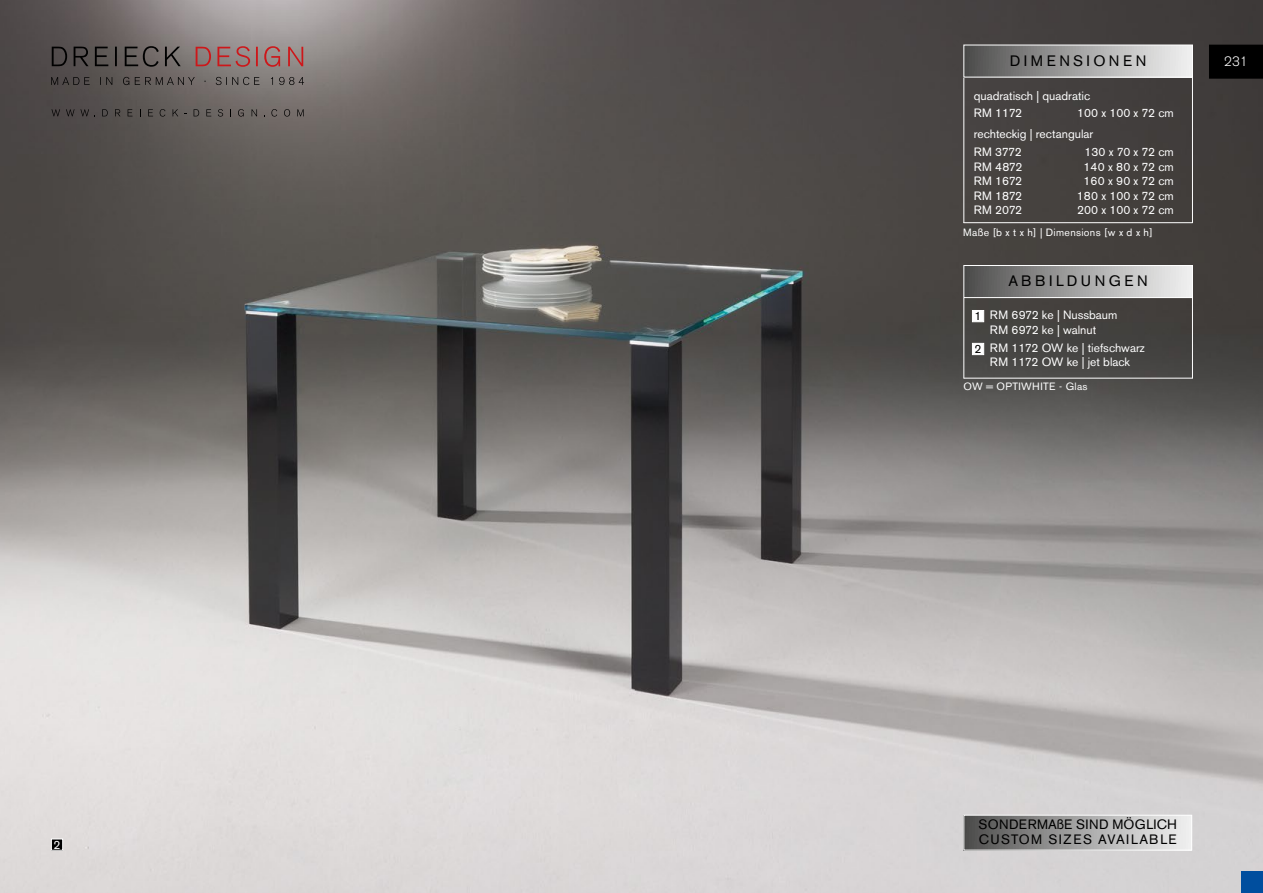
<style>
.page{position:relative;width:1263px;height:893px;background:#fff}
.page>*{position:absolute;margin:0;border:0;box-sizing:border-box;transform-origin:0 0}
.t1{font:15px "Akzidenz Grotesk BE";letter-spacing:.24em;color:#000}
.t2{font:13.5px/15px "Akzidenz Grotesk BE";letter-spacing:.04em;color:#000}
.t3{font:300 13.5px "Akzidenz Grotesk BE";color:#fff}
.t4{font:12px/14.4px "Akzidenz Grotesk BE";color:#fff}
.t5{font:12px/14.4px "Akzidenz Grotesk BE";letter-spacing:-.02em;color:#fff}
.t6{font:12px "Akzidenz Grotesk BE";color:#000}
.t7{font:10.5px "Akzidenz Grotesk BE";letter-spacing:.03em;color:#fff}
</style>
<div class="page">
<img style="left:0;top:0;width:1263px;height:893px">
<div style="left:51px;top:839px;width:12px;height:11px;background:#000"></div>
<div style="left:51px;top:839px;width:12px;height:11px;border:1px solid #fff"></div>
<hr style="left:963px;top:77px;width:1px;height:146px;background:#fff">
<hr style="left:1192px;top:77px;width:1px;height:146px;background:#fff">
<hr style="left:963px;top:222px;width:229px;height:1px;background:#fff">
<div style="left:972px;top:310px;width:12px;height:12px;background:#fff;border:1px solid #fff"></div>
<div style="left:972px;top:343px;width:12px;height:12px;background:#fff;border:1px solid #fff"></div>
<hr style="left:963px;top:297px;width:1px;height:81px;background:#fff">
<hr style="left:1192px;top:296px;width:1px;height:82px;background:#fff">
<hr style="left:964px;top:378px;width:228px;height:1px;background:#fff">
<div style="left:964px;top:265px;width:228px;height:33px;background:linear-gradient(to right,#4f4f4e,#f4f4f4)"></div>
<div style="left:963px;top:265px;width:230px;height:33px;border:1px solid #fff"></div>
<div style="left:964px;top:815px;width:228px;height:35px;background:linear-gradient(to right,#4f4f4e,#f5f5f5)"></div>
<div style="left:963px;top:815px;width:229px;height:35px;border:1px solid #fff"></div>
<div style="left:964px;top:45px;width:228px;height:32px;background:linear-gradient(to right,#4f4f4e,#f4f4f4)"></div>
<div style="left:963px;top:45px;width:230px;height:32px;border:1px solid #fff"></div>
<div style="left:1209px;top:45px;width:54px;height:34px;background:#000"></div>
<svg style="left:52px;top:46px;width:129px;height:21px;background:#4e4947"></svg>
<svg style="left:51px;top:77px;width:253px;height:8px;background:#5c5755"></svg>
<svg style="left:196px;top:46px;width:107px;height:21px;background:#9e706f"></svg>
<svg style="left:52px;top:109px;width:8px;height:7px"></svg>
<svg style="left:66px;top:109px;width:29px;height:7px"></svg>
<svg style="left:102px;top:109px;width:6px;height:7px"></svg>
<svg style="left:115px;top:109px;width:5px;height:7px"></svg>
<svg style="left:128px;top:109px;width:4px;height:7px"></svg>
<svg style="left:148px;top:109px;width:5px;height:7px"></svg>
<svg style="left:160px;top:109px;width:5px;height:8px"></svg>
<svg style="left:173px;top:109px;width:5px;height:7px"></svg>
<svg style="left:194px;top:109px;width:5px;height:7px"></svg>
<svg style="left:206px;top:109px;width:5px;height:7px"></svg>
<svg style="left:218px;top:109px;width:5px;height:8px"></svg>
<svg style="left:238px;top:109px;width:6px;height:8px"></svg>
<svg style="left:252px;top:109px;width:5px;height:7px"></svg>
<svg style="left:271px;top:109px;width:6px;height:8px"></svg>
<svg style="left:284px;top:109px;width:6px;height:8px"></svg>
<svg style="left:297px;top:109px;width:7px;height:7px"></svg>
<div style="left:1242px;top:872px;width:21px;height:21px;background:#004e9e"></div>
<p class="t4" style="left:54px;top:837px;width:8px">2</p>
<p class="t1" style="left:1010px;top:51px;width:138px">DIMENSIONEN</p>
<p class="t3" style="left:1224px;top:54px;width:25px">231</p>
<p class="t4" style="left:974px;top:88px;width:118px">quadratisch | quadratic</p>
<p class="t4" style="left:974px;top:127px;width:121px">rechteckig | rectangular</p>
<p class="t4" style="left:974px;top:159px;width:50px">RM 4872</p>
<p class="t5" style="left:974px;top:188px;width:50px">RM 1872<br>RM 2072</p>
<p class="t4" style="left:974px;top:105px;width:50px">RM 1172</p>
<p class="t4" style="left:974px;top:145px;width:50px">RM 3772</p>
<p class="t4" style="left:974px;top:174px;width:50px">RM 1672</p>
<p class="t4" style="left:1077px;top:105px;width:98px">100 x 100 x 72 cm</p>
<p class="t4" style="left:1084px;top:145px;width:91px">130 x 70 x 72 cm</p>
<p class="t4" style="left:1084px;top:174px;width:92px">160 x 90 x 72 cm</p>
<p class="t4" style="left:1084px;top:159px;width:92px">140 x 80 x 72 cm</p>
<p class="t4" style="left:1077px;top:188px;width:98px">180 x 100 x 72 cm<br>200 x 100 x 72 cm</p>
<p class="t7" style="left:963px;top:226px;width:191px">Maße [b x t x h] | Dimensions [w x d x h]</p>
<p class="t6" style="left:974px;top:309px;width:8px">1</p>
<p class="t6" style="left:974px;top:342px;width:8px">2</p>
<p class="t1" style="left:1008px;top:272px;width:141px">ABBILDUNGEN</p>
<p class="t4" style="left:990px;top:308px;width:129px">RM 6972 ke | Nussbaum<br>RM 6972 ke | walnut</p>
<p class="t4" style="left:990px;top:341px;width:156px">RM 1172 OW ke | tiefschwarz<br>RM 1172 OW ke | jet black</p>
<p class="t7" style="left:963px;top:380px;width:126px">OW = OPTIWHITE - Glas</p>
<p class="t2" style="left:978px;top:817px;width:200px">SONDERMAßE SIND MÖGLICH<br>CUSTOM SIZES AVAILABLE</p>
</div>
